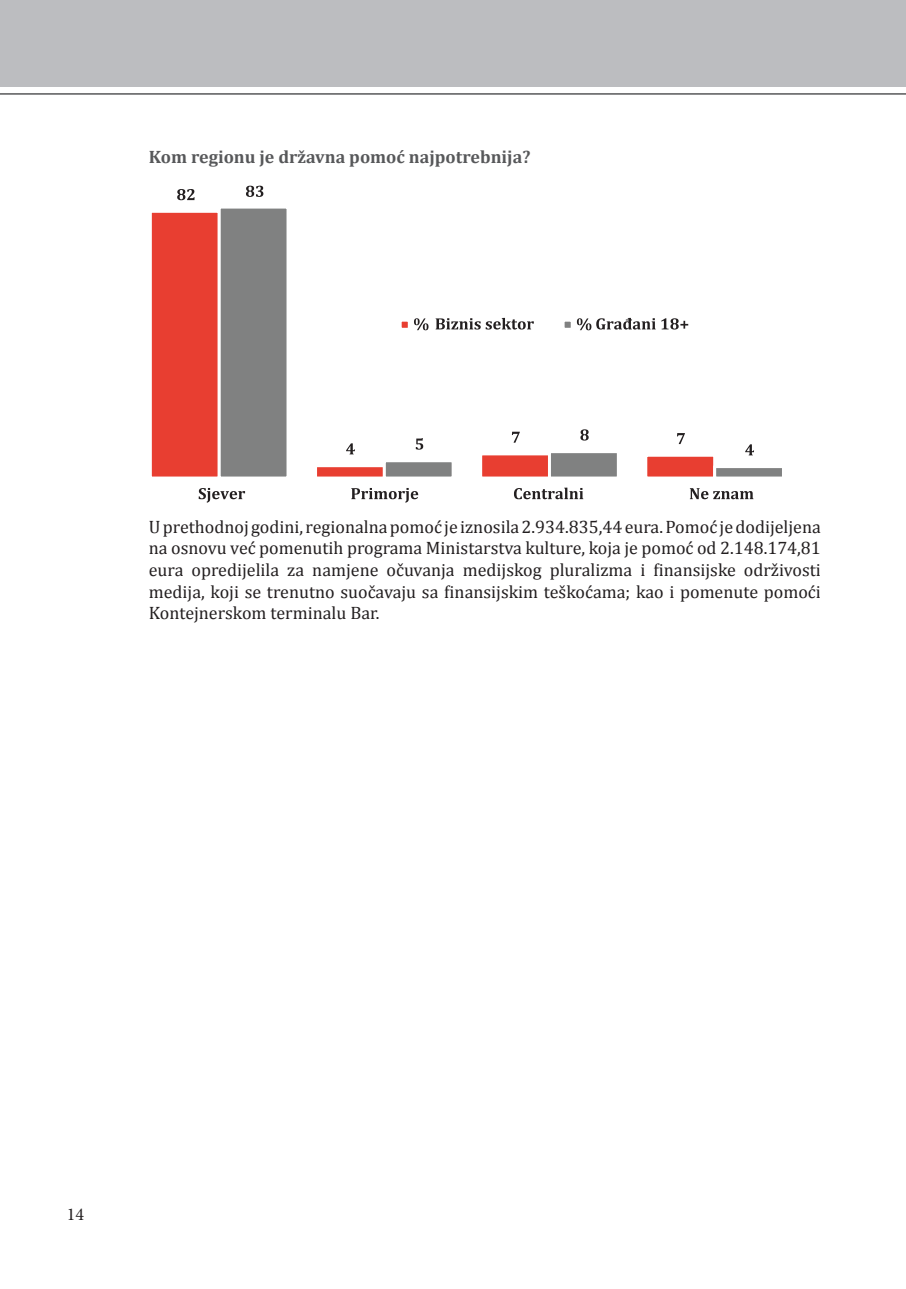
<style>
.page{position:relative;width:906px;height:1289px;background:#fff}
.page>*{position:absolute;margin:0;border:0;box-sizing:border-box;transform-origin:0 0}
.t1{font:18px/21.6px "Cambria";color:#231f20;text-align:justify}
.t2{font:700 18px "Cambria";color:#57585a}
.t3{font:18px "Minion Pro";color:#231f20}
</style>
<div class="page">
<div style="left:0;top:0;width:906px;height:87px;background:#bcbdc0"></div>
<hr style="left:0;top:93px;width:906px;height:2px;background:#57585a">
<svg style="left:151px;top:208px;width:136px;height:269px;background:#b66660"></svg>
<svg style="left:482px;top:453px;width:135px;height:24px;background:#b8706a"></svg>
<svg style="left:177px;top:189px;width:18px;height:11px"></svg>
<svg style="left:512px;top:431px;width:8px;height:11px"></svg>
<svg style="left:246px;top:186px;width:17px;height:11px"></svg>
<svg style="left:317px;top:438px;width:135px;height:39px"></svg>
<svg style="left:580px;top:429px;width:8px;height:11px"></svg>
<svg style="left:647px;top:433px;width:135px;height:44px"></svg>
<svg style="left:199px;top:488px;width:46px;height:14px"></svg>
<svg style="left:351px;top:488px;width:67px;height:14px"></svg>
<svg style="left:514px;top:487px;width:69px;height:12px"></svg>
<svg style="left:690px;top:488px;width:63px;height:11px"></svg>
<svg style="left:401px;top:318px;width:27px;height:13px"></svg>
<svg style="left:435px;top:318px;width:99px;height:11px"></svg>
<svg style="left:564px;top:318px;width:91px;height:13px"></svg>
<svg style="left:661px;top:318px;width:27px;height:11px"></svg>
<p class="t2" style="left:149px;top:144px;width:383px">Kom regionu je državna pomoć najpotrebnija?</p>
<p class="t1" style="left:149px;top:516px;width:673px">U prethodnoj godini, regionalna pomoć je iznosila 2.934.835,44 eura. Pomoć je dodijeljena na osnovu već pomenutih programa Ministarstva kulture, koja je pomoć od 2.148.174,81 eura opredijelila za namjene očuvanja medijskog pluralizma i finansijske održivosti medija, koji se trenutno suočavaju sa finansijskim teškoćama; kao i pomenute pomoći Kontejnerskom terminalu Bar.</p>
<p class="t3" style="left:67px;top:1202px;width:19px">14</p>
</div>
